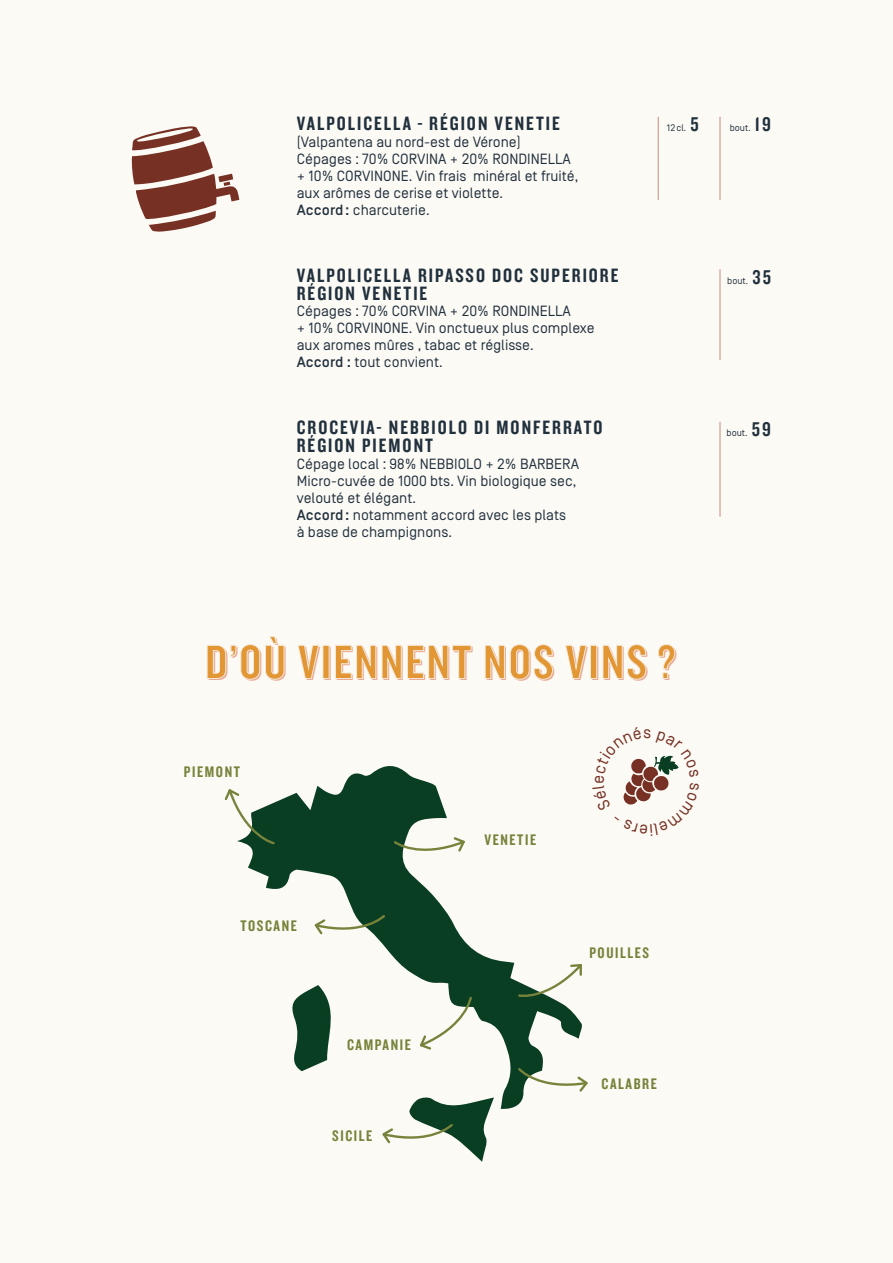
<style>
.page{position:relative;width:893px;height:1263px;background:#fff}
.page>*{position:absolute;margin:0;border:0;box-sizing:border-box;transform-origin:0 0}
.t1{font:49.8px "Knockout HTF49 Liteweight";letter-spacing:.04em;color:#eaa993}
.t2{font:20.1px "Knockout HTF49 Liteweight";letter-spacing:.1em;color:#21303d}
.t3{font:15.9px "Knockout HTF49 Liteweight";letter-spacing:.1em;color:#77833b}
.t4{font:14.85px/17px "Simplon";color:#21303d}
.t5{font:9.45px "Simplon";color:#21303d}
.s1{font-weight:500}
.s2{font-family:"Knockout HTF49 Liteweight";font-size:20.7px}
</style>
<div class="page">
<hr style="left:658px;top:117px;width:1px;height:83px;background:#c48b7c">
<hr style="left:720px;top:269px;width:1px;height:91px;background:#c48b7c">
<hr style="left:720px;top:422px;width:1px;height:95px;background:#c48b7c">
<hr style="left:720px;top:117px;width:1px;height:83px;background:#c48b7c">
<svg style="left:131px;top:126px;width:108px;height:106px"></svg>
<svg style="left:247px;top:766px;width:335px;height:343px;fill:#fcfaf5"></svg>
<svg style="left:289px;top:985px;width:51px;height:86px"></svg>
<svg style="left:517px;top:962px;width:65px;height:39px"></svg>
<svg style="left:393px;top:835px;width:74px;height:24px"></svg>
<svg style="left:380px;top:1097px;width:114px;height:65px"></svg>
<svg style="left:517px;top:1067px;width:71px;height:27px"></svg>
<svg style="left:418px;top:995px;width:55px;height:56px"></svg>
<svg style="left:313px;top:914px;width:73px;height:22px"></svg>
<svg style="left:224px;top:787px;width:52px;height:58px"></svg>
<svg style="left:207px;top:636px;width:468px;height:44px"></svg>
<svg style="left:623px;top:755px;width:56px;height:50px"></svg>
<p class="t2" style="left:297px;top:113px;width:264px">VALPOLICELLA - RÉGION VENETIE</p>
<p class="t4" style="left:297px;top:133px;width:225px">(Valpantena au nord-est de Vérone)</p>
<p class="t4" style="left:297px;top:150px;width:283px">Cépages : 70% CORVINA + 20% RONDINELLA + 10% CORVINONE. Vin frais minéral et fruité, aux arômes de cerise et violette.</p>
<p class="t4" style="left:297px;top:201px;width:134px"><span class="s1">Accord:</span> charcuterie.</p>
<p class="t2" style="left:297px;top:265px;width:323px">VALPOLICELLA RIPASSO DOC SUPERIORE</p>
<p class="t2" style="left:297px;top:283px;width:132px">RÉGION VENETIE</p>
<p class="t4" style="left:297px;top:303px;width:299px">Cépages : 70% CORVINA + 20% RONDINELLA<br>+ 10% CORVINONE. Vin onctueux plus complexe aux aromes mûres , tabac et réglisse.</p>
<p class="t4" style="left:297px;top:354px;width:147px"><span class="s1">Accord :</span> tout convient.</p>
<p class="t2" style="left:297px;top:417px;width:307px">CROCEVIA- NEBBIOLO DI MONFERRATO</p>
<p class="t2" style="left:297px;top:435px;width:138px">RÉGION PIEMONT</p>
<p class="t4" style="left:297px;top:455px;width:284px">Cépage local : 98% NEBBIOLO + 2% BARBERA</p>
<p class="t4" style="left:297px;top:472px;width:281px">Micro-cuvée de 1000 bts. Vin biologique sec,</p>
<p class="t4" style="left:297px;top:489px;width:121px">velouté et élégant.</p>
<p class="t4" style="left:297px;top:506px;width:271px"><span class="s1">Accord:</span> notamment accord avec les plats à base de champignons.</p>
<p class="t5" style="left:667px;top:123px;width:33px">12cl. <span class="s2">5</span></p>
<p class="t5" style="left:730px;top:123px;width:43px">bout. <span class="s2">19</span></p>
<p class="t5" style="left:727px;top:275px;width:45px">bout. <span class="s2">35</span></p>
<p class="t5" style="left:726px;top:428px;width:46px">bout. <span class="s2">59</span></p>
<p class="t1" style="left:207px;top:638px;width:472px">D’OÙ VIENNENT NOS VINS ?</p>
<p class="t3" style="left:184px;top:763px;width:58px">PIEMONT</p>
<p class="t3" style="left:241px;top:918px;width:58px">TOSCANE</p>
<p class="t3" style="left:347px;top:1036px;width:65px">CAMPANIE</p>
<p class="t3" style="left:332px;top:1127px;width:42px">SICILE</p>
<p class="t3" style="left:484px;top:831px;width:53px">VENETIE</p>
<p class="t3" style="left:589px;top:944px;width:61px">POUILLES</p>
<p class="t3" style="left:602px;top:1076px;width:57px">CALABRE</p>
</div>
